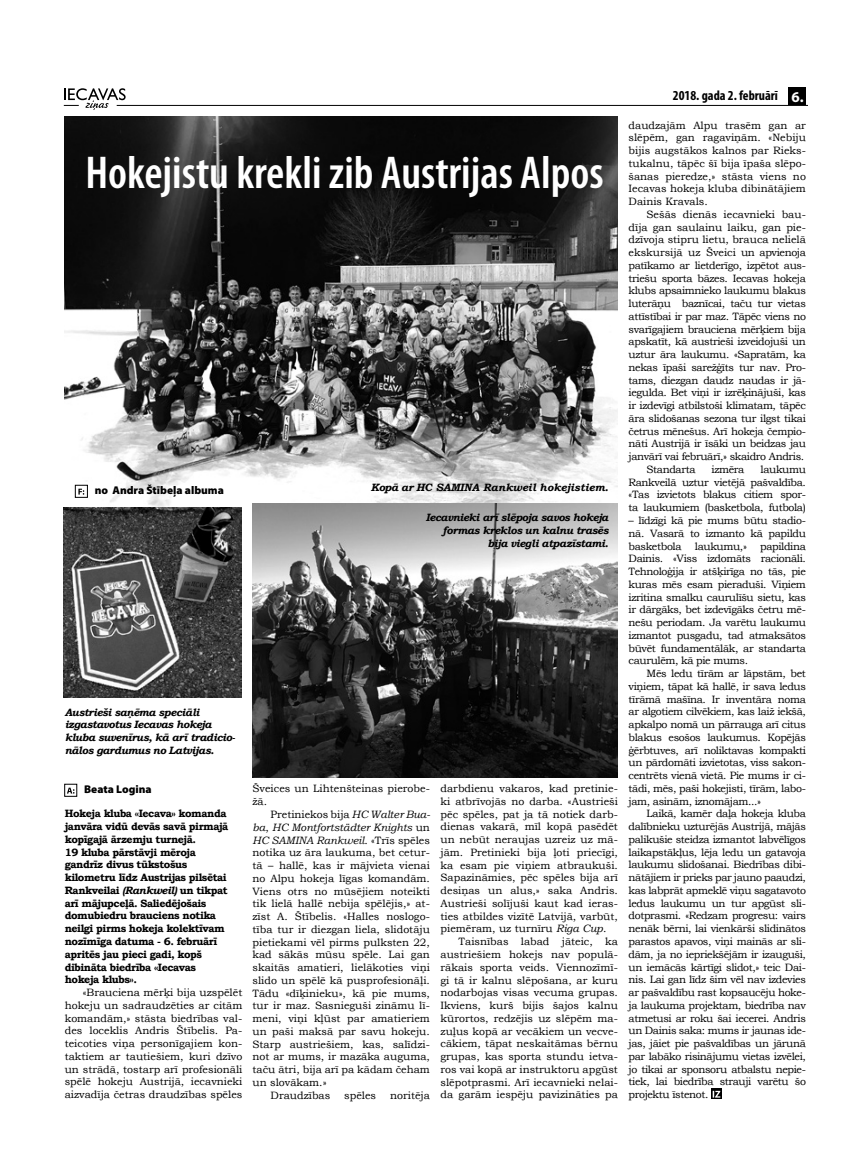
<style>
.page{position:relative;width:851px;height:1170px;background:#fff}
.page>*{position:absolute;margin:0;border:0;box-sizing:border-box;transform-origin:0 0}
.t1{font:600 condensed 46.25px "Myriad Pro";color:#fff}
.t2{font:700 condensed 13.75px "Myriad Pro";color:#000}
.t3{font:900 11.25px "Myriad Pro";color:#000}
.t4{font:10.62px/12.8px "Bookman Old Style";color:#000;text-align:justify}
.t5{font:10.62px "Bookman Old Style";letter-spacing:-.035em;color:#000}
.t6{font:700 10.62px/12.8px "Bookman Old Style";letter-spacing:-.04em;color:#000}
.t7{font:italic 700 10.62px/12.8px "Bookman Old Style";letter-spacing:-.04em;color:#000;text-align:right}
.t8{font:italic 10.62px "Bookman Old Style";color:#000}
.t9{font:italic 700 10.62px "Bookman Old Style";color:#000}
.s1{font-style:italic}
.s2{font-style:normal}
.s3{font-stretch:normal;font-size:15px;color:#fff}
</style>
<div class="page">
<hr style="left:117px;top:105px;width:689px;height:1px;background:#000">
<svg style="left:64px;top:88px;width:62px;height:22px"></svg>
<div style="left:788px;top:87px;width:18px;height:18px;background:#000"></div>
<img style="left:64px;top:117px;width:554px;height:419px">
<img style="left:252px;top:503px;width:366px;height:274px">
<img style="left:64px;top:507px;width:177px;height:190px">
<svg style="left:67px;top:787px;width:7px;height:6px"></svg>
<div style="left:64px;top:784px;width:13px;height:12px;border:1px solid #000"></div>
<div style="left:711px;top:1088px;width:10px;height:10px;background:#000"></div>
<svg style="left:712px;top:1090px;width:8px;height:7px"></svg>
<svg style="left:78px;top:488px;width:6px;height:6px"></svg>
<div style="left:75px;top:485px;width:13px;height:12px;border:1px solid #000"></div>
<h1 class="t1" style="left:86px;top:148px;width:519px">Hokejistu krekli zib Austrijas Alpos</h1>
<p class="t3" style="left:95px;top:484px;width:131px">no Andra Štībeļa albuma</p>
<p class="t7" style="left:65px;top:705px;width:172px;text-align:left">Austrieši saņēma speciāli izgastavotus Iecavas hokeja kluba suvenīrus, kā arī tradicio&shy;nālos gardumus no Latvijas.</p>
<p class="t9" style="left:371px;top:480px;width:239px">Kopā ar HC SAMINA Rankweil hokejistiem.</p>
<p class="t7" style="left:426px;top:511px;width:184px">Iecavnieki arī slēpoja savos hokeja formas kreklos un kalnu trasēs bija viegli atpazīstami.</p>
<p class="t3" style="left:84px;top:782px;width:69px">Beata Logina</p>
<p class="t4" style="left:252px;top:782px;width:179px">Šveices un Lihtenšteinas pierobe&shy;žā.</p>
<p class="t4" style="left:270px;top:808px;width:161px">Pretiniekos bija <span class="s1">HC Walter Bua-</span></p>
<p class="t8" style="left:252px;top:819px;width:179px">ba<span class="s2">,</span> HC Montfortstädter Knights <span class="s2">un</span></p>
<p class="t8" style="left:252px;top:832px;width:179px">HC SAMINA Rankweil<span class="s2">. «Trīs spēles</span></p>
<p class="t4" style="left:252px;top:846px;width:179px">notika uz āra laukuma, bet cetur-</p>
<p class="t4" style="left:252px;top:859px;width:179px">tā – hallē, kas ir mājvieta vienai</p>
<p class="t4" style="left:252px;top:871px;width:179px">no Alpu hokeja līgas komandām.</p>
<p class="t4" style="left:252px;top:884px;width:179px">Viens otrs no mūsējiem noteikti</p>
<p class="t4" style="left:252px;top:897px;width:179px">tik lielā hallē nebija spēlējis,» at-</p>
<p class="t4" style="left:252px;top:910px;width:179px">zīst A. Štībelis. «Halles noslogo-</p>
<p class="t4" style="left:252px;top:922px;width:179px">tība tur ir diezgan liela, slidotāju</p>
<p class="t4" style="left:252px;top:935px;width:179px">pietiekami vēl pirms pulksten 22,</p>
<p class="t4" style="left:252px;top:948px;width:179px">kad sākās mūsu spēle. Lai gan</p>
<p class="t4" style="left:252px;top:961px;width:179px">skaitās amatieri, lielākoties viņi</p>
<p class="t4" style="left:252px;top:973px;width:179px">slido un spēlē kā pusprofesionāļi.</p>
<p class="t4" style="left:252px;top:986px;width:179px">Tādu «dīķinieku», kā pie mums,</p>
<p class="t4" style="left:252px;top:999px;width:179px">tur ir maz. Sasnieguši zināmu lī-</p>
<p class="t4" style="left:252px;top:1012px;width:179px">meni, viņi kļūst par amatieriem</p>
<p class="t4" style="left:252px;top:1024px;width:179px">un paši maksā par savu hokeju.</p>
<p class="t4" style="left:252px;top:1037px;width:179px">Starp austriešiem, kas, salīdzi-</p>
<p class="t4" style="left:252px;top:1050px;width:179px">not ar mums, ir mazāka auguma,</p>
<p class="t4" style="left:252px;top:1063px;width:179px">taču ātri, bija arī pa kādam čeham</p>
<p class="t4" style="left:252px;top:1075px;width:75px">un slovākam.»</p>
<p class="t4" style="left:270px;top:1088px;width:61px">Draudzības</p>
<p class="t4" style="left:344px;top:1088px;width:33px">spēles</p>
<p class="t4" style="left:390px;top:1088px;width:41px">noritēja</p>
<p class="t6" style="left:65px;top:807px;width:165px">Hokeja kluba «Iecava» komanda janvāra vidū devās savā pirmajā kopīgajā ārzemju turnejā.<br>19 kluba pārstāvji mēroja gandrīz divus tūkstošus kilometru līdz Austrijas pilsētai<br>Rankveilai <span class="s1">(Rankweil)</span> un tikpat arī mājupceļā. Saliedējošais domubiedru brauciens notika neilgi pirms hokeja kolektīvam nozīmīga datuma - 6. februārī apritēs jau pieci gadi, kopš dibināta biedrība «Iecavas hokeja klubs».</p>
<p class="t4" style="left:65px;top:985px;width:179px;text-indent:18px">«Brauciena mērķi bija uzspēlēt hokeju un sadraudzēties ar citām komandām,» stāsta biedrības val&shy;des loceklis Andris Štībelis. Pa&shy;teicoties viņa personīgajiem kon&shy;taktiem ar tautiešiem, kuri dzīvo un strādā, tostarp arī profesionāli spēlē hokeju Austrijā, iecavnieki aizvadīja četras draudzības spēles</p>
<p class="t4" style="left:440px;top:782px;width:179px">darbdienu vakaros, kad pretinie&shy;ki atbrīvojās no darba. «Austrieši pēc spēles, pat ja tā notiek darb&shy;dienas vakarā, mīl kopā pasēdēt un nebūt neraujas uzreiz uz mā&shy;jām. Pretinieki bija ļoti priecīgi, ka esam pie viņiem atbraukuši.<br>Sapazināmies, pēc spēles bija arī desiņas un alus,» saka Andris.<br>Austrieši solījuši kaut kad ieras&shy;ties atbildes vizītē Latvijā, varbūt, piemēram, uz turnīru <span class="s1">Riga Cup</span>.</p>
<p class="t4" style="left:440px;top:935px;width:179px;text-indent:18px">Taisnības labad jāteic, ka austriešiem hokejs nav populā&shy;rākais sporta veids. Viennozīmī&shy;gi tā ir kalnu slēpošana, ar kuru nodarbojas visas vecuma grupas.<br>Ikviens, kurš bijis šajos kalnu kūrortos, redzējis uz slēpēm ma&shy;zuļus kopā ar vecākiem un vecve&shy;cākiem, tāpat neskaitāmas bērnu grupas, kas sporta stundu ietva&shy;ros vai kopā ar instruktoru apgūst slēpotprasmi. Arī iecavnieki nelai&shy;da garām iespēju pavizināties pa</p>
<p class="t2" style="left:672px;top:87px;width:132px">2018. gada 2. februārī <span class="s3">6.</span></p>
<p class="t4" style="left:628px;top:118px;width:179px">daudzajām Alpu trasēm gan ar slēpēm, gan ragaviņām. «Nebiju bijis augstākos kalnos par Rieks&shy;tukalnu, tāpēc šī bija īpaša slēpo&shy;šanas pieredze,» stāsta viens no Iecavas hokeja kluba dibinātājiem Dainis Kravals.</p>
<p class="t4" style="left:646px;top:208px;width:161px">Sešās dienās iecavnieki bau-</p>
<p class="t4" style="left:628px;top:220px;width:179px">dīja gan saulainu laiku, gan pie-</p>
<p class="t4" style="left:628px;top:233px;width:179px">dzīvoja stipru lietu, brauca nelielā</p>
<p class="t4" style="left:628px;top:246px;width:179px">ekskursijā uz Šveici un apvienoja</p>
<p class="t5" style="left:628px;top:258px;width:179px">patīkamo ar lietderīgo, izpētot aus-</p>
<p class="t5" style="left:628px;top:271px;width:179px">triešu sporta bāzes. Iecavas hokeja</p>
<p class="t5" style="left:628px;top:284px;width:179px">klubs apsaimnieko laukumu blakus</p>
<p class="t5" style="left:628px;top:296px;width:179px">luterāņu baznīcai, taču tur vietas</p>
<p class="t5" style="left:628px;top:309px;width:179px">attīstībai ir par maz. Tāpēc viens no</p>
<p class="t5" style="left:628px;top:322px;width:179px">svarīgajiem brauciena mērķiem bija</p>
<p class="t5" style="left:628px;top:335px;width:179px">apskatīt, kā austrieši izveidojuši un</p>
<p class="t5" style="left:628px;top:347px;width:179px">uztur āra laukumu. «Sapratām, ka</p>
<p class="t5" style="left:628px;top:360px;width:179px">nekas īpaši sarežģīts tur nav. Pro-</p>
<p class="t5" style="left:628px;top:373px;width:179px">tams, diezgan daudz naudas ir jā-</p>
<p class="t5" style="left:628px;top:386px;width:179px">iegulda. Bet viņi ir izrēķinājuši, kas</p>
<p class="t5" style="left:628px;top:398px;width:179px">ir izdevīgi atbilstoši klimatam, tāpēc</p>
<p class="t5" style="left:628px;top:411px;width:179px">āra slidošanas sezona tur ilgst tikai</p>
<p class="t5" style="left:628px;top:424px;width:179px">četrus mēnešus. Arī hokeja čempio-</p>
<p class="t5" style="left:628px;top:437px;width:179px">nāti Austrijā ir īsāki un beidzas jau</p>
<p class="t5" style="left:628px;top:449px;width:177px">janvārī vai februārī,» skaidro Andris.</p>
<p class="t5" style="left:646px;top:462px;width:50px">Standarta</p>
<p class="t4" style="left:711px;top:463px;width:34px">izmēra</p>
<p class="t4" style="left:628px;top:463px;width:179px;text-indent:132px">laukumu Rankveilā uztur vietējā pašvaldība. «Tas izvietots blakus citiem spor&shy;ta laukumiem (basketbola, futbola)</p>
<p class="t4" style="left:628px;top:514px;width:179px">– līdzīgi kā pie mums būtu stadio&shy;nā. Vasarā to izmanto kā papildu basketbola</p>
<p class="t4" style="left:628px;top:539px;width:179px;text-indent:132px">papildina Dainis. «Viss izdomāts racionāli.<br>Tehnoloģija ir atšķirīga no tās, pie kuras mēs esam pieraduši. Viņiem izritina smalku caurulīšu sietu, kas ir dārgāks, bet izdevīgāks četru mē&shy;nešu periodam. Ja varētu laukumu izmantot pusgadu, tad atmaksātos būvēt fundamentālāk, ar standarta caurulēm, kā pie mums.</p>
<p class="t4" style="left:628px;top:667px;width:179px;text-indent:18px">Mēs ledu tīrām ar lāpstām, bet viņiem, tāpat kā hallē, ir sava ledus tīrāmā mašīna. Ir inventāra noma ar algotiem cilvēkiem, kas laiž iekšā, apkalpo nomā un pārrauga arī citus blakus esošos laukumus. Kopējās ģērbtuves, arī noliktavas kompakti un pārdomāti izvietotas, viss sakon&shy;centrēts vienā vietā. Pie mums ir ci&shy;tādi, mēs, paši hokejisti, tīrām, labo&shy;jam, asinām, iznomājam...»</p>
<p class="t4" style="left:628px;top:807px;width:179px;text-indent:18px">Laikā, kamēr daļa hokeja kluba dalībnieku uzturējās Austrijā, mājās palikušie steidza izmantot labvēlīgos laikapstākļus, lēja ledu un gatavoja laukumu slidošanai. Biedrības dibi&shy;nātājiem ir prieks par jauno paaudzi, kas labprāt apmeklē viņu sagatavoto ledus laukumu un tur apgūst sli&shy;dotprasmi. «Redzam progresu: vairs nenāk bērni, lai vienkārši slidinātos parastos apavos, viņi mainās ar sli&shy;dām, ja no iepriekšējām ir izauguši, un iemācās kārtīgi slidot,» teic Dai&shy;nis. Lai gan līdz šim vēl nav izdevies ar pašvaldību rast kopsaucēju hoke&shy;ja laukuma projektam, biedrība nav atmetusi ar roku šai iecerei. Andris un Dainis saka: mums ir jaunas ide&shy;jas, jāiet pie pašvaldības un jārunā par labāko risinājumu vietas izvēlei, jo tikai ar sponsoru atbalstu nepie&shy;tiek, lai biedrība strauji varētu šo projektu īstenot.</p>
<p class="t5" style="left:694px;top:539px;width:53px">laukumu,»</p>
</div>
